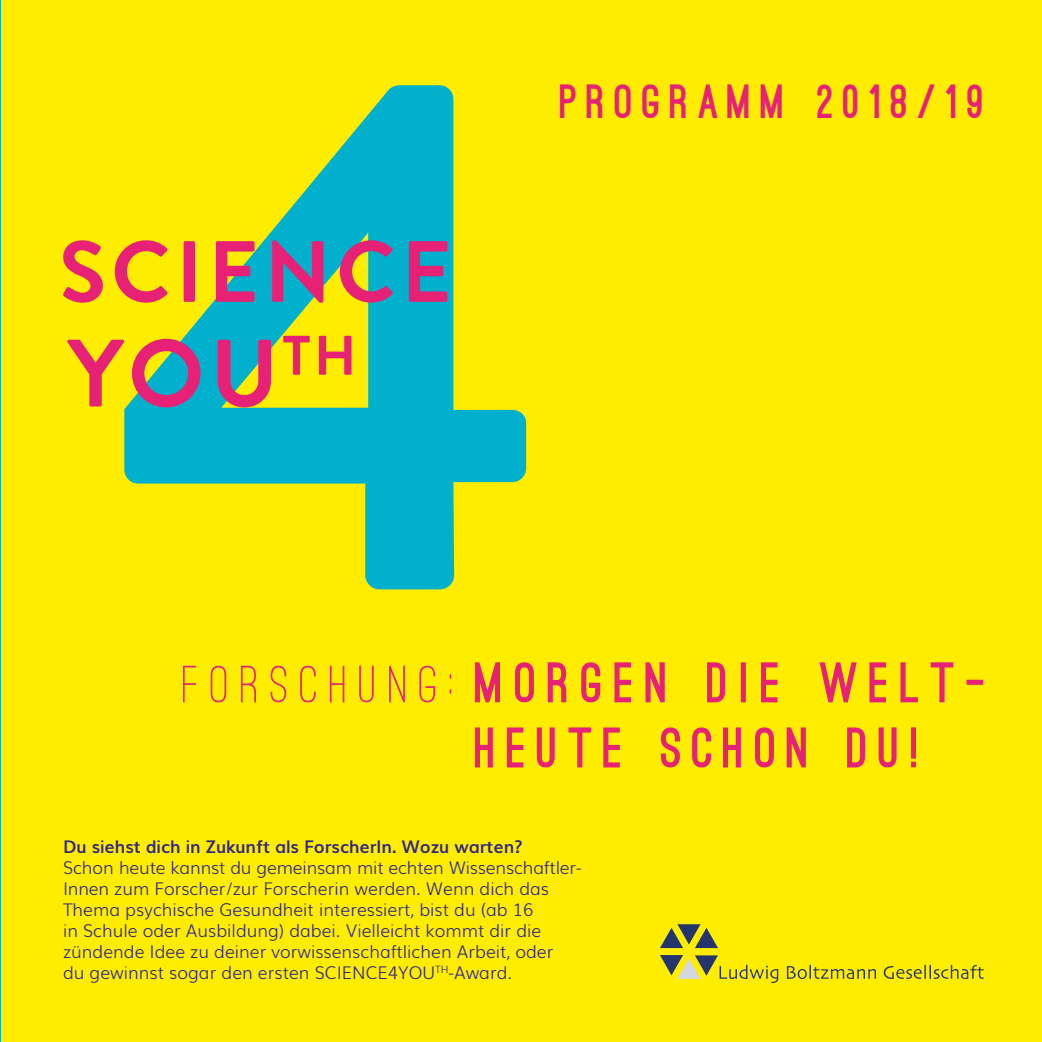
<style>
.page{position:relative;width:1042px;height:1042px;background:#ffed00}
.page>*{position:absolute;margin:0;border:0;box-sizing:border-box;transform-origin:0 0}
.t1{font:900 54.25px "Ostrich Sans";letter-spacing:.2em;color:#e72176}
.t2{font:900 54.25px "Ostrich Sans";letter-spacing:.18em;color:#e72176}
.t3{font:900 45.5px "Ostrich Sans";letter-spacing:.2em;color:#e72176}
.t4{font:300 17.5px/21px "Muli";color:#312783}
.s1{font-weight:500}
.s2{font-weight:700}
</style>
<div class="page">
<svg style="left:124px;top:85px;width:402px;height:504px"></svg>
<svg style="left:63px;top:240px;width:384px;height:63px"></svg>
<svg style="left:67px;top:336px;width:284px;height:71px"></svg>
<svg style="left:787px;top:965px;width:89px;height:14px"></svg>
<svg style="left:884px;top:965px;width:99px;height:14px"></svg>
<svg style="left:660px;top:924px;width:58px;height:24px"></svg>
<svg style="left:660px;top:955px;width:118px;height:28px"></svg>
<hr style="left:0;top:0;width:1px;height:1042px;background:#00b0cc">
<p class="t3" style="left:560px;top:85px;width:425px">PROGRAMM 2018/19</p>
<p class="t1" style="left:183px;top:662px;width:806px"><span class="s1">FORSCHUNG:</span> MORGEN DIE WELT–</p>
<p class="t2" style="left:475px;top:727px;width:445px">HEUTE SCHON DU!</p>
<p class="t4" style="left:63px;top:834px;width:520px"><span class="s2">Du siehst dich in Zukunft als ForscherIn. Wozu warten?<br></span>Schon heute kannst du gemeinsam mit echten Wissenschaftler-Innen zum Forscher/zur Forscherin werden. Wenn dich das Thema psychische Gesundheit interessiert, bist du (ab 16<br>in Schule oder Ausbildung) dabei. Vielleicht kommt dir die zündende Idee zu deiner vorwissenschaftlichen Arbeit, oder<br>du gewinnst sogar den ersten SCIENCE4YOU<sup>TH</sup>-Award.</p>
</div>
